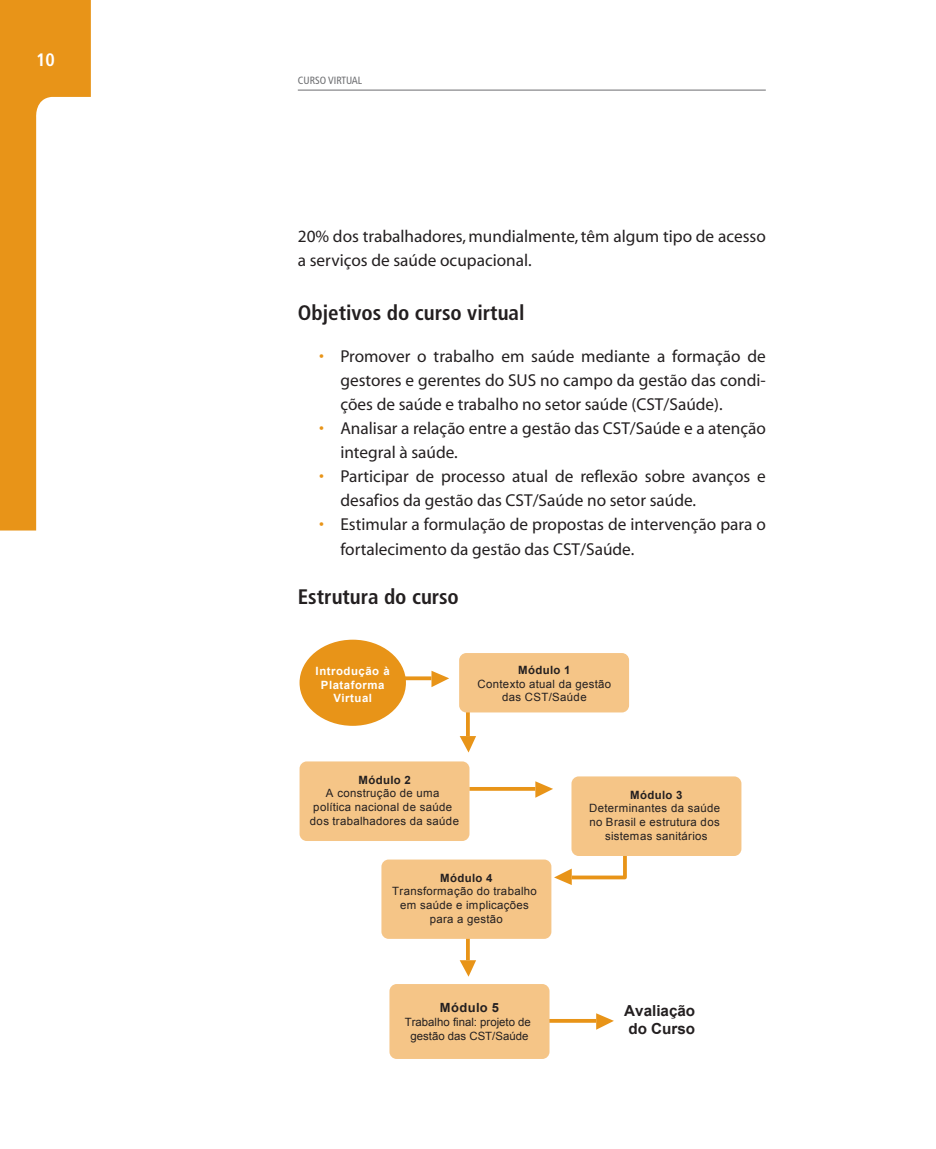
<style>
.page{position:relative;width:936px;height:1149px;background:#fff}
.page>*{position:absolute;margin:0;border:0;box-sizing:border-box;transform-origin:0 0}
.t1{font:700 condensed 21px "Frutiger LT Std";color:#231f20}
.t2{font:700 condensed 18px "Frutiger LT Std";color:#fff}
.t3{font:17.25px/24px "Myriad";color:#231f20}
.t4{font:700 15.15px/18.3px "Arial";color:#231f20}
.t5{font:700 12.6px "Arial";letter-spacing:.03em;color:#231f20}
.t6{font:11.4px/13.6px "Arial";letter-spacing:.03em;color:#231f20;text-align:center}
.t7{font:11.4px/13.6px "Arial";color:#231f20;text-align:center}
.t8{font:700 11.4px/13.6px "Arial";letter-spacing:.045em;color:#fff;text-align:center}
.t9{font:condensed 10.5px "Frutiger LT Std";color:#6c6d70}
.s1{color:#e89418}
.s2{font-weight:700}
</style>
<div class="page">
<svg style="left:0;top:0;width:91px;height:530px;fill:#e89418"></svg>
<hr style="left:298px;top:90px;width:467px;height:1px;background:#6c6d70">
<svg style="left:549px;top:1018px;width:47px;height:4px"></svg>
<svg style="left:596px;top:1013px;width:18px;height:16px"></svg>
<svg style="left:466px;top:712px;width:4px;height:23px"></svg>
<svg style="left:459px;top:735px;width:17px;height:17px"></svg>
<svg style="left:466px;top:938px;width:4px;height:21px"></svg>
<svg style="left:459px;top:959px;width:17px;height:17px"></svg>
<svg style="left:554px;top:850px;width:74px;height:34px"></svg>
<div style="left:299px;top:761px;width:170px;height:79px;background:#f5c587;border-radius:7px"></div>
<div style="left:571px;top:776px;width:170px;height:79px;background:#f5c587;border-radius:7px"></div>
<div style="left:299px;top:639px;width:107px;height:86px;background:#e89418;border-radius:50%"></div>
<svg style="left:469px;top:786px;width:66px;height:4px"></svg>
<svg style="left:535px;top:781px;width:18px;height:16px"></svg>
<hr style="left:379px;top:676px;width:52px;height:4px;background:#e89418">
<svg style="left:431px;top:670px;width:18px;height:17px"></svg>
<div style="left:381px;top:859px;width:170px;height:79px;background:#f5c587;border-radius:7px"></div>
<div style="left:389px;top:983px;width:160px;height:75px;background:#f5c587;border-radius:7px"></div>
<div style="left:459px;top:653px;width:170px;height:59px;background:#f5c587;border-radius:7px"></div>
<p class="t2" style="left:36px;top:49px;width:20px">10</p>
<p class="t9" style="left:298px;top:74px;width:66px">CURSO VIRTUAL</p>
<p class="t3" style="left:298px;top:225px;width:469px">20% dos trabalhadores, mundialmente,têm algum tipo de acesso a serviços de saúde ocupacional.</p>
<p class="t1" style="left:298px;top:300px;width:228px">Objetivos do curso virtual</p>
<p class="t3" style="left:340px;top:345px;width:427px;text-align:justify;text-indent:-21px"><span class="s1">•</span> Promover o trabalho em saúde mediante a formação de gestores e gerentes do SUS no campo da gestão das condi&shy;ções de saúde e trabalho no setor saúde (CST/Saúde).</p>
<p class="t3" style="left:340px;top:417px;width:427px;text-indent:-21px"><span class="s1">•</span> Analisar a relação entre a gestão das CST/Saúde e a atenção integral à saúde.</p>
<p class="t3" style="left:340px;top:465px;width:427px;text-indent:-21px"><span class="s1">•</span> Participar de processo atual de reflexão sobre avanços e desafios da gestão das CST/Saúde no setor saúde.</p>
<p class="t3" style="left:340px;top:513px;width:427px;text-indent:-21px"><span class="s1">•</span> Estimular a formulação de propostas de intervenção para o fortalecimento da gestão das CST/Saúde.</p>
<p class="t1" style="left:298px;top:583px;width:163px">Estrutura do curso</p>
<p class="t8" style="left:315px;top:664px;width:76px">Introdução à<br>Plataforma<br>Virtual</p>
<p class="t6" style="left:477px;top:663px;width:135px"><span class="s2">Módulo 1<br></span>Contexto atual da gestão das CST/Saúde</p>
<p class="t6" style="left:310px;top:772px;width:150px"><span class="s2">Módulo 2<br></span>A construção de uma política nacional de saúde dos trabalhadores da saúde</p>
<p class="t6" style="left:589px;top:787px;width:133px"><span class="s2">Módulo 3<br></span>Determinantes da saúde no Brasil e estrutura dos sistemas sanitários</p>
<p class="t6" style="left:392px;top:870px;width:146px"><span class="s2">Módulo 4<br></span>Transformação do trabalho em saúde e implicações para a gestão</p>
<p class="t5" style="left:440px;top:999px;width:61px">Módulo 5</p>
<p class="t7" style="left:405px;top:1015px;width:128px">Trabalho final: projeto de gestão das CST/Saúde</p>
<p class="t4" style="left:624px;top:1001px;width:72px">Avaliação do Curso</p>
</div>
